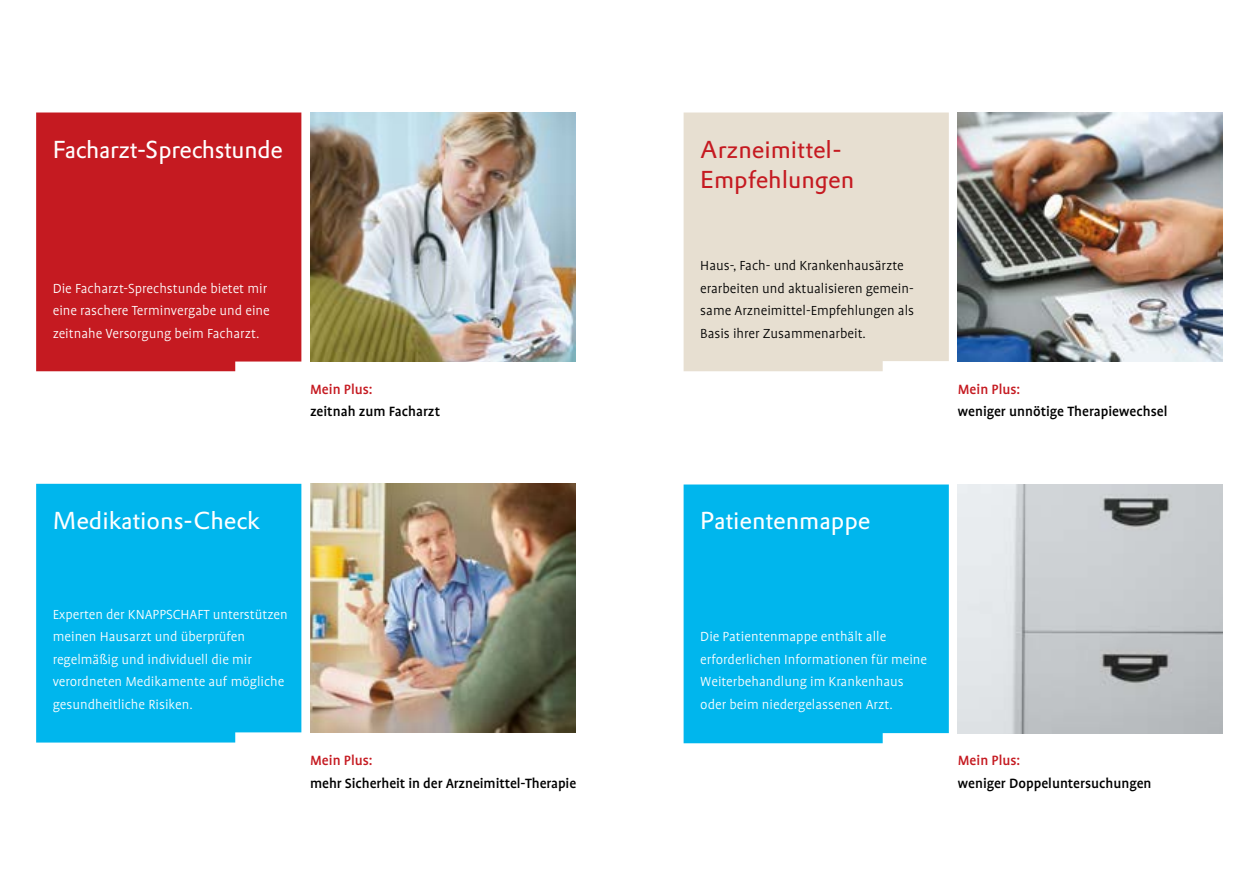
<style>
.page{position:relative;width:1259px;height:893px;background:#fff}
.page>*{position:absolute;margin:0;border:0;box-sizing:border-box;transform-origin:0 0}
.t1{font:24px "DTL Prokyon T";letter-spacing:-.01em;color:#fff}
.t2{font:24px/30px "DTL Prokyon T";color:#c51a21}
.t3{font:500 15.3px "Profile";color:#000}
.t4{font:500 15.3px "Profile";color:#c51a21}
.t5{font:300 15px/22.5px "Profile";color:#fff}
.t6{font:300 15px/22.5px "Profile";color:#000}
</style>
<div class="page">
<img style="left:310px;top:112px;width:265px;height:249px">
<img style="left:310px;top:484px;width:265px;height:249px">
<img style="left:958px;top:113px;width:264px;height:248px">
<div style="left:36px;top:484px;width:265px;height:258px;background:#00b6ed"></div>
<div style="left:36px;top:113px;width:265px;height:258px;background:#c51a21"></div>
<img style="left:958px;top:484px;width:264px;height:249px">
<div style="left:683px;top:484px;width:266px;height:259px;background:#00b6ed"></div>
<div style="left:683px;top:113px;width:266px;height:258px;background:#e7dfd1"></div>
<h1 class="t1" style="left:53px;top:133px;width:231px">Facharzt-Sprechstunde</h1>
<p class="t5" style="left:53px;top:277px;width:218px">Die Facharzt-Sprechstunde bietet mir eine raschere Terminvergabe und eine zeitnahe Versorgung beim Facharzt.</p>
<p class="t4" style="left:310px;top:381px;width:64px">Mein Plus:</p>
<p class="t3" style="left:310px;top:404px;width:131px">zeitnah zum Facharzt</p>
<h1 class="t1" style="left:53px;top:504px;width:209px">Medikations-Check</h1>
<p class="t5" style="left:53px;top:603px;width:236px">Experten der KNAPPSCHAFT unterstützen meinen Hausarzt und überprüfen regelmäßig und individuell die mir verordneten Medikamente auf mögliche gesundheitliche Risiken.</p>
<p class="t4" style="left:310px;top:752px;width:64px">Mein Plus:</p>
<p class="t3" style="left:310px;top:775px;width:268px">mehr Sicherheit in der Arzneimittel-Therapie</p>
<h1 class="t2" style="left:700px;top:134px;width:155px">Arzneimittel-<br>Empfehlungen</h1>
<p class="t6" style="left:700px;top:254px;width:215px">Haus-, Fach- und Krankenhausärzte erarbeiten und aktualisieren gemein&shy;same Arzneimittel-Empfehlungen als Basis ihrer Zusammenarbeit.</p>
<h1 class="t1" style="left:700px;top:504px;width:172px">Patientenmappe</h1>
<p class="t4" style="left:958px;top:381px;width:64px">Mein Plus:</p>
<p class="t3" style="left:958px;top:404px;width:211px">weniger unnötige Therapiewechsel</p>
<p class="t5" style="left:700px;top:626px;width:228px">Die Patientenmappe enthält alle erforderlichen Informationen für meine Weiterbehandlung im Krankenhaus oder beim niedergelassenen Arzt.</p>
<p class="t4" style="left:958px;top:752px;width:64px">Mein Plus:</p>
<p class="t3" style="left:958px;top:775px;width:195px">weniger Doppeluntersuchungen</p>
</div>
